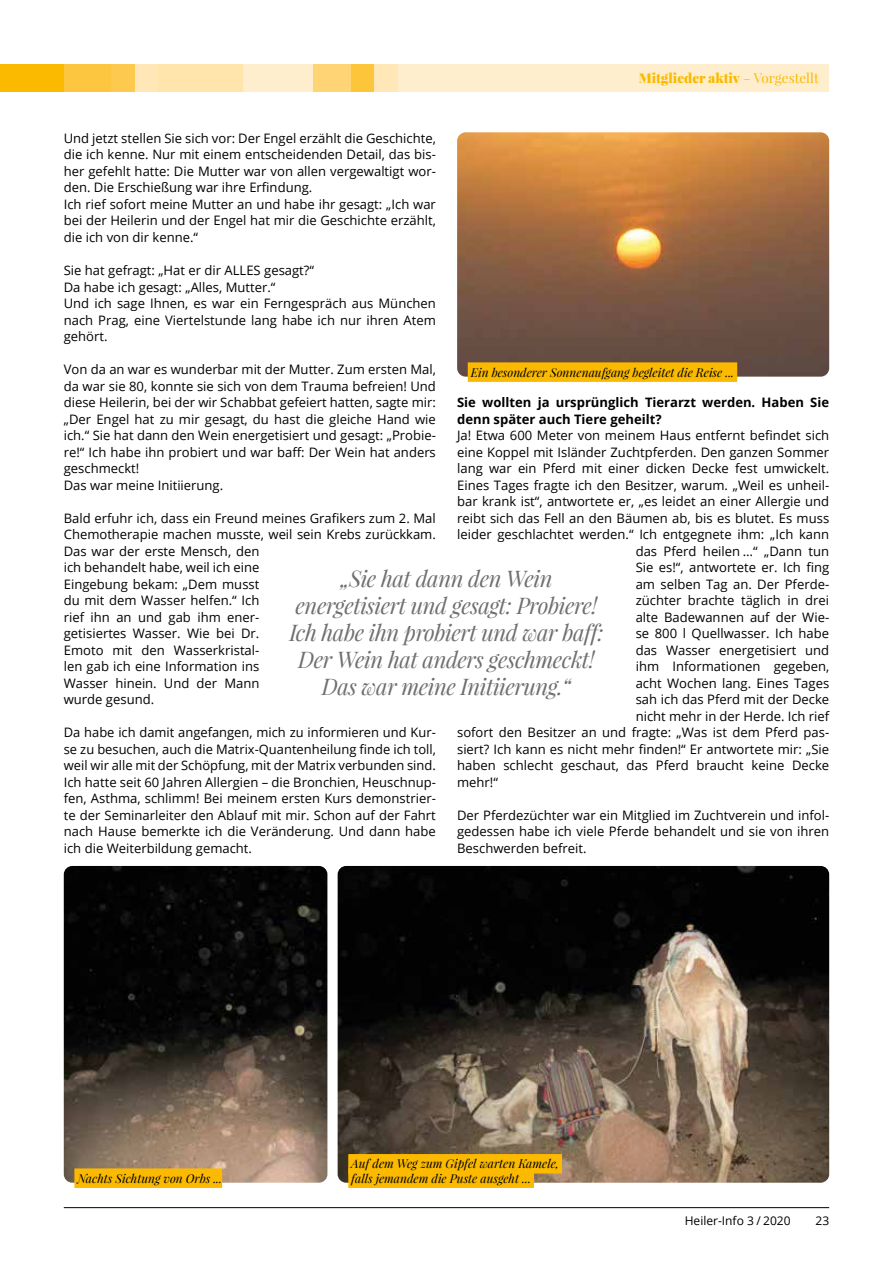
<style>
.page{position:relative;width:893px;height:1263px;background:#fff}
.page>*{position:absolute;margin:0;border:0;box-sizing:border-box;transform-origin:0 0}
.t1{font:italic 22.5px/27px "Playfair Display";letter-spacing:-.02em;color:#6f6f6e;text-align:center}
.t2{font:900 13.5px "Playfair Display";color:#fbba00}
.t3{font:13.05px/16.5px "Open Sans";color:#000}
.t4{font:700 13.05px/16.5px "Open Sans";color:#000}
.t5{font:italic 12px "Playfair Display";color:#000}
.t6{font:12px "Open Sans";color:#000}
.s1{font-weight:400}
</style>
<div class="page">
<div style="left:64px;top:64px;width:47px;height:27px;background:#fdc640"></div>
<div style="left:397px;top:64px;width:432px;height:27px;background:#ffeece"></div>
<div style="left:374px;top:64px;width:23px;height:27px;background:#ffe7b8"></div>
<div style="left:135px;top:64px;width:23px;height:27px;background:#ffe7b8"></div>
<div style="left:350px;top:64px;width:24px;height:27px;background:#fdc539"></div>
<div style="left:111px;top:64px;width:24px;height:27px;background:#fdca4f"></div>
<div style="left:313px;top:64px;width:37px;height:27px;background:#fed475"></div>
<div style="left:243px;top:64px;width:70px;height:27px;background:#ffeece"></div>
<div style="left:158px;top:64px;width:85px;height:27px;background:#ffe4ac"></div>
<div style="left:0;top:64px;width:64px;height:27px;background:#fbba00"></div>
<img style="left:457px;top:132px;width:372px;height:245px">
<div style="left:468px;top:362px;width:269px;height:20px;background:#fbba00"></div>
<img style="left:338px;top:866px;width:491px;height:317px">
<div style="left:348px;top:1154px;width:214px;height:19px;background:#fbba00"></div>
<div style="left:348px;top:1168px;width:186px;height:20px;background:#fbba00"></div>
<img style="left:64px;top:866px;width:263px;height:317px">
<div style="left:74px;top:1168px;width:148px;height:20px;background:#fbba00"></div>
<hr style="left:64px;top:1207px;width:765px;height:1px;background:#000">
<p class="t2" style="left:639px;top:69px;width:182px">Mitglieder aktiv <span class="s1">– Vorgestellt</span></p>
<p class="t3" style="left:64px;top:130px;width:374px">Und jetzt stellen Sie sich vor: Der Engel erzählt die Geschichte, die ich kenne. Nur mit einem entscheidenden Detail, das bis&shy;her gefehlt hatte: Die Mutter war von allen vergewaltigt wor&shy;den. Die Erschießung war ihre Erfindung.<br>Ich rief sofort meine Mutter an und habe ihr gesagt: „Ich war bei der Heilerin und der Engel hat mir die Geschichte erzählt, die ich von dir kenne.“</p>
<p class="t3" style="left:64px;top:262px;width:374px">Sie hat gefragt: „Hat er dir ALLES gesagt?“<br>Da habe ich gesagt: „Alles, Mutter.“<br>Und ich sage Ihnen, es war ein Ferngespräch aus München nach Prag, eine Viertelstunde lang habe ich nur ihren Atem gehört.</p>
<p class="t3" style="left:64px;top:361px;width:374px">Von da an war es wunderbar mit der Mutter. Zum ersten Mal, da war sie 80, konnte sie sich von dem Trauma befreien! Und diese Heilerin, bei der wir Schabbat gefeiert hatten, sagte mir: „Der Engel hat zu mir gesagt, du hast die gleiche Hand wie ich.“ Sie hat dann den Wein energetisiert und gesagt: „Probie&shy;re!“ Ich habe ihn probiert und war baff: Der Wein hat anders geschmeckt!<br>Das war meine Initiierung.</p>
<p class="t3" style="left:64px;top:509px;width:374px">Bald erfuhr ich, dass ein Freund meines Grafikers zum 2. Mal Chemotherapie machen musste, weil sein Krebs zurückkam.<br>Das war der erste Mensch, den<br>ich behandelt habe, weil ich eine<br>Eingebung bekam: „Dem musst<br>du mit dem Wasser helfen.“ Ich<br>rief ihn an und gab ihm ener-<br>getisiertes Wasser. Wie bei Dr.<br>Emoto mit den Wasserkristal-<br>len gab ich eine Information ins<br>Wasser hinein. Und der Mann<br>wurde gesund.</p>
<p class="t3" style="left:64px;top:724px;width:374px;text-align:justify">Da habe ich damit angefangen, mich zu informieren und Kur&shy;se zu besuchen, auch die Matrix-Quantenheilung finde ich toll, weil wir alle mit der Schöpfung, mit der Matrix verbunden sind.<br>Ich hatte seit 60 Jahren Allergien – die Bronchien, Heuschnup&shy;fen, Asthma, schlimm! Bei meinem ersten Kurs demonstrier&shy;te der Seminarleiter den Ablauf mit mir. Schon auf der Fahrt nach Hause bemerkte ich die Veränderung. Und dann habe ich die Weiterbildung gemacht.</p>
<p class="t5" style="left:471px;top:364px;width:265px">Ein besonderer Sonnenaufgang begleitet die Reise ...</p>
<p class="t4" style="left:457px;top:394px;width:374px">Sie wollten ja ursprünglich Tierarzt werden. Haben Sie denn später auch Tiere geheilt?</p>
<p class="t3" style="left:457px;top:427px;width:374px">Ja! Etwa 600 Meter von meinem Haus entfernt befindet sich</p>
<p class="t3" style="left:457px;top:443px;width:374px">eine Koppel mit Isländer Zuchtpferden. Den ganzen Sommer</p>
<p class="t3" style="left:457px;top:460px;width:374px">lang war ein Pferd mit einer dicken Decke fest umwickelt.</p>
<p class="t3" style="left:457px;top:476px;width:374px">Eines Tages fragte ich den Besitzer, warum. „Weil es unheil-</p>
<p class="t3" style="left:457px;top:493px;width:374px">bar krank ist“, antwortete er, „es leidet an einer Allergie und</p>
<p class="t3" style="left:457px;top:509px;width:374px">reibt sich das Fell an den Bäumen ab, bis es blutet. Es muss</p>
<p class="t3" style="left:457px;top:526px;width:374px">leider geschlachtet werden.“ Ich entgegnete ihm: „Ich kann</p>
<p class="t3" style="left:636px;top:542px;width:195px">das Pferd heilen …“ „Dann tun</p>
<p class="t3" style="left:636px;top:559px;width:195px">Sie es!“, antwortete er. Ich fing</p>
<p class="t3" style="left:636px;top:575px;width:195px">am selben Tag an. Der Pferde-</p>
<p class="t3" style="left:636px;top:592px;width:195px">züchter brachte täglich in drei</p>
<p class="t3" style="left:636px;top:608px;width:195px">alte Badewannen auf der Wie-</p>
<p class="t3" style="left:636px;top:625px;width:195px">se 800 l Quellwasser. Ich habe</p>
<p class="t3" style="left:636px;top:641px;width:195px">das Wasser energetisiert und</p>
<p class="t3" style="left:636px;top:658px;width:195px">ihm Informationen gegeben,</p>
<p class="t3" style="left:636px;top:674px;width:195px">acht Wochen lang. Eines Tages</p>
<p class="t3" style="left:636px;top:691px;width:195px">sah ich das Pferd mit der Decke</p>
<p class="t3" style="left:636px;top:707px;width:195px">nicht mehr in der Herde. Ich rief</p>
<p class="t3" style="left:457px;top:724px;width:374px">sofort den Besitzer an und fragte: „Was ist dem Pferd pas-</p>
<p class="t3" style="left:457px;top:740px;width:374px">siert? Ich kann es nicht mehr finden!“ Er antwortete mir: „Sie</p>
<p class="t3" style="left:457px;top:757px;width:374px">haben schlecht geschaut, das Pferd braucht keine Decke</p>
<p class="t3" style="left:457px;top:773px;width:42px">mehr!“</p>
<p class="t3" style="left:457px;top:806px;width:374px;text-align:justify">Der Pferdezüchter war ein Mitglied im Zuchtverein und infol&shy;gedessen habe ich viele Pferde behandelt und sie von ihren Beschwerden befreit.</p>
<h1 class="t1" style="left:289px;top:565px;width:316px">„Sie hat dann den Wein energetisiert und gesagt: Probiere!<br>Ich habe ihn probiert und war baff:<br>Der Wein hat anders geschmeckt!<br>Das war meine Initiierung.“</h1>
<p class="t5" style="left:351px;top:1156px;width:209px">Auf dem Weg zum Gipfel warten Kamele,</p>
<p class="t5" style="left:77px;top:1170px;width:146px">Nachts Sichtung von Orbs ...</p>
<p class="t5" style="left:351px;top:1170px;width:181px">falls jemandem die Puste ausgeht ...</p>
<p class="t6" style="left:685px;top:1213px;width:107px">Heiler-Info 3 / 2020</p>
<p class="t6" style="left:815px;top:1213px;width:15px">23</p>
</div>
